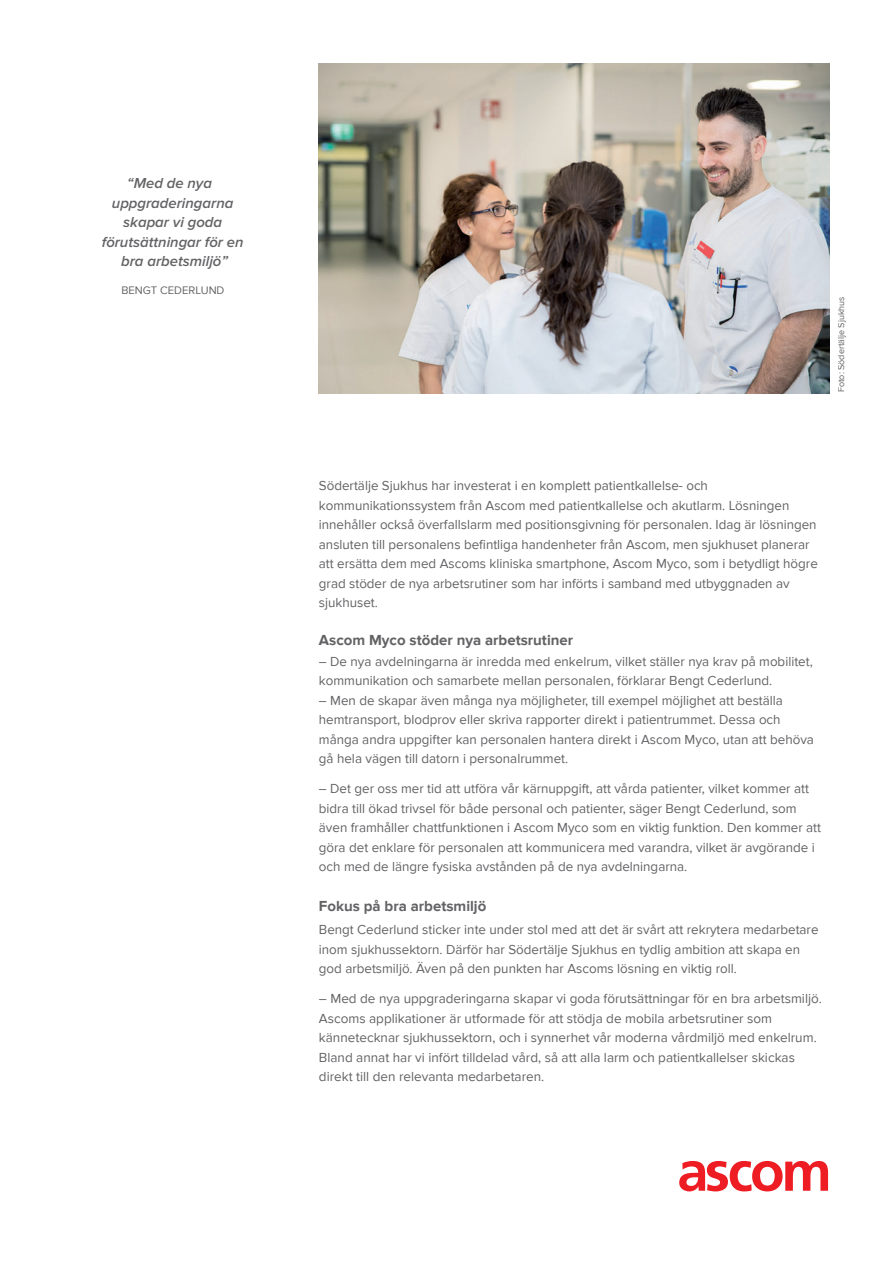
<style>
.page{position:relative;width:893px;height:1263px;background:#fff}
.page>*{position:absolute;margin:0;border:0;box-sizing:border-box;transform-origin:0 0}
.t1{font:italic 600 15px/19.5px "Proxima Nova";color:#636366;text-align:center}
.t2{font:700 15px "Proxima Nova";color:#636366}
.t3{font:13.5px/19.5px "Proxima Nova";color:#636366}
.t4{font:11.25px "Proxima Nova";color:#636366}
.t5{font:9px "Proxima Nova";color:#636366}
</style>
<div class="page">
<img style="left:319px;top:64px;width:510px;height:329px">
<svg style="left:679px;top:1161px;width:149px;height:30px"></svg>
<p class="t1" style="left:102px;top:174px;width:143px">“Med de nya uppgraderingarna skapar vi goda förutsättningar för en bra arbetsmiljö”</p>
<p class="t4" style="left:121px;top:284px;width:105px">BENGT CEDERLUND</p>
<p class="t5" style="left:836px;top:392px;width:97px;rotate:-90deg">Foto: Södertälje Sjukhus</p>
<p class="t3" style="left:319px;top:476px;width:500px">Södertälje Sjukhus har investerat i en komplett patientkallelse- och kommunikationssystem från Ascom med patientkallelse och akutlarm. Lösningen innehåller också överfallslarm med positionsgivning för personalen. Idag är lösningen ansluten till personalens befintliga handenheter från Ascom, men sjukhuset planerar att ersätta dem med Ascoms kliniska smartphone, Ascom Myco, som i betydligt högre grad stöder de nya arbetsrutiner som har införts i samband med utbyggnaden av sjukhuset.</p>
<p class="t2" style="left:319px;top:631px;width:256px">Ascom Myco stöder nya arbetsrutiner</p>
<p class="t3" style="left:319px;top:652px;width:495px">– De nya avdelningarna är inredda med enkelrum, vilket ställer nya krav på mobilitet, kommunikation och samarbete mellan personalen, förklarar Bengt Cederlund.</p>
<p class="t3" style="left:319px;top:691px;width:497px">– Men de skapar även många nya möjligheter, till exempel möjlighet att beställa hemtransport, blodprov eller skriva rapporter direkt i patientrummet. Dessa och många andra uppgifter kan personalen hantera direkt i Ascom Myco, utan att behöva gå hela vägen till datorn i personalrummet.</p>
<p class="t3" style="left:319px;top:779px;width:504px">– Det ger oss mer tid att utföra vår kärnuppgift, att vårda patienter, vilket kommer att bidra till ökad trivsel för både personal och patienter, säger Bengt Cederlund, som även framhåller chattfunktionen i Ascom Myco som en viktig funktion. Den kommer att göra det enklare för personalen att kommunicera med varandra, vilket är avgörande i och med de längre fysiska avstånden på de nya avdelningarna.</p>
<p class="t2" style="left:319px;top:897px;width:169px">Fokus på bra arbetsmiljö</p>
<p class="t3" style="left:319px;top:920px;width:501px">Bengt Cederlund sticker inte under stol med att det är svårt att rekrytera medarbetare inom sjukhussektorn. Därför har Södertälje Sjukhus en tydlig ambition att skapa en god arbetsmiljö. Även på den punkten har Ascoms lösning en viktig roll.</p>
<p class="t3" style="left:319px;top:989px;width:504px">– Med de nya uppgraderingarna skapar vi goda förutsättningar för en bra arbetsmiljö.<br>Ascoms applikationer är utformade för att stödja de mobila arbetsrutiner som kännetecknar sjukhussektorn, och i synnerhet vår moderna vårdmiljö med enkelrum.<br>Bland annat har vi infört tilldelad vård, så att alla larm och patientkallelser skickas direkt till den relevanta medarbetaren.</p>
</div>
